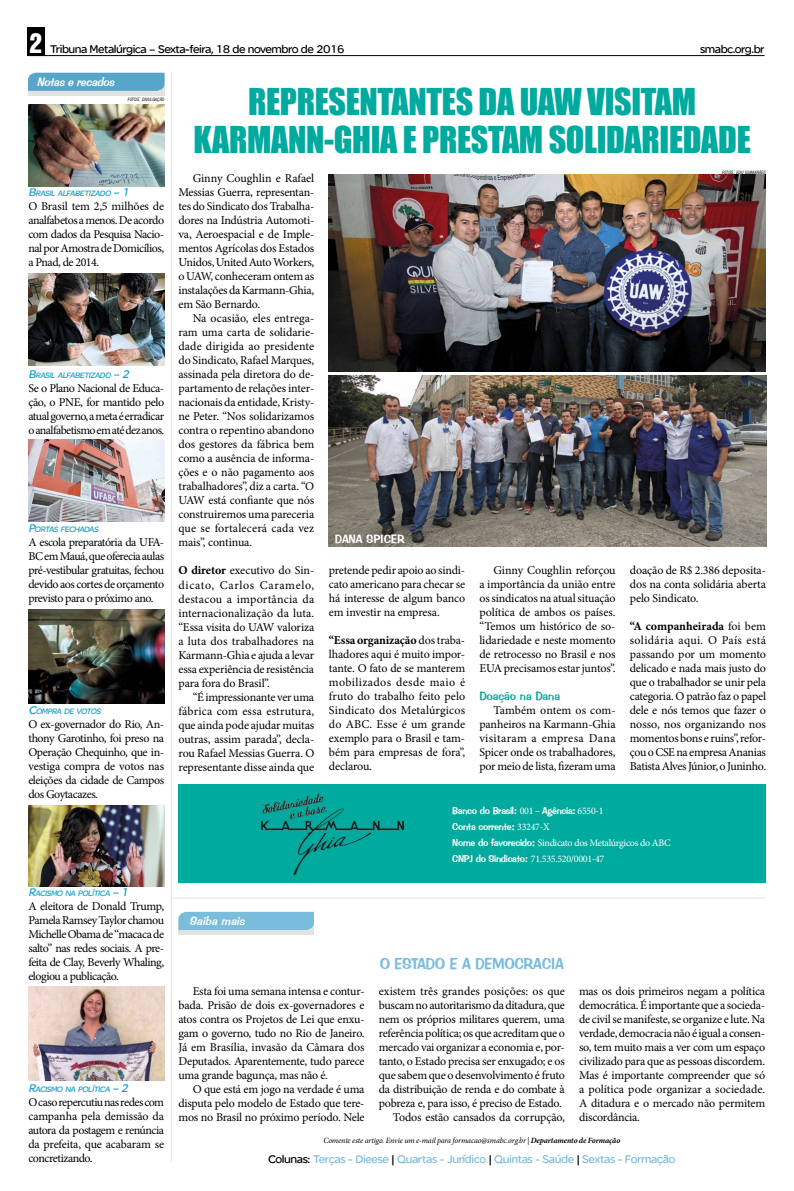
<style>
.page{position:relative;width:794px;height:1191px;background:#fff}
.page>*{position:absolute;margin:0;border:0;box-sizing:border-box;transform-origin:0 0}
.t1{font:34px/38px "Impact";letter-spacing:-.01em;color:#00aa9e;text-align:center}
.t2{font:15.8px "Impress BT";letter-spacing:-.03em;color:#7abcdc}
.t3{font:12px/14px "Minion Pro";letter-spacing:-.02em;color:#000;text-align:justify}
.t4{font:12px "SE Optimist Semi";letter-spacing:-.035em;color:#7abcdc}
.t5{font:12px "SE Optimist Semi";letter-spacing:-.04em;color:#000}
.t6{font:italic 12px "Impress BT";color:#fff}
.t7{font:12px "Impress BT";letter-spacing:-.01em;color:#00aa9e}
.t8{font:12px "Impress BT";letter-spacing:-.01em;color:#fff}
.t9{font:10px/16.1px "Minion Pro";letter-spacing:-.03em;color:#fff}
.t10{font:10px/16.1px "Impress BT";letter-spacing:-.03em;color:#fff}
.t11{font:italic 8.4px "SE Optimist Semi";color:#10a0cb}
.t12{font:italic 8px "Minion Pro";letter-spacing:-.015em;color:#000}
.t13{font:italic condensed 4.4px "Swiss 721 BT";color:#000}
.s1{font-family:"Helvetica Inserat";font-size:25px;color:#fff}
.s2{font-size:6.2px}
.s3{font-size:12px}
.s4{font-weight:700}
.s5{font-family:"Minion Pro"}
.s6{font-family:"Impress BT"}
.s7{color:#000}
</style>
<div class="page">
<div style="left:28px;top:77px;width:137px;height:18px;background:#e3e3e3"></div>
<svg style="left:28px;top:73px;width:137px;height:18px;background:#58a7c9"></svg>
<img style="left:28px;top:104px;width:136px;height:82px">
<img style="left:28px;top:274px;width:136px;height:92px">
<img style="left:28px;top:439px;width:136px;height:82px">
<img style="left:28px;top:609px;width:136px;height:94px">
<img style="left:28px;top:805px;width:136px;height:81px">
<img style="left:28px;top:986px;width:136px;height:94px">
<hr style="left:171px;top:72px;width:1px;height:1089px;background:#e3e3e3">
<div style="left:27px;top:28px;width:17px;height:28px;background:#000"></div>
<hr style="left:27px;top:55px;width:737px;height:1px;background:#000">
<div style="left:178px;top:916px;width:136px;height:18px;background:#e3e3e3"></div>
<div style="left:178px;top:912px;width:136px;height:18px;background:#7abcdc"></div>
<hr style="left:171px;top:897px;width:594px;height:1px;background:#e3e3e3">
<img style="left:329px;top:175px;width:437px;height:197px">
<div style="left:178px;top:784px;width:588px;height:98px;background:#00aa9e"></div>
<img style="left:261px;top:793px;width:142px;height:81px">
<img style="left:329px;top:376px;width:437px;height:171px">
<p class="t5" style="left:30px;top:42px;width:316px"><span class="s1">2</span> Tribuna Metalúrgica – Sexta-feira, 18 de novembro de 2016</p>
<p class="t5" style="left:700px;top:42px;width:66px">smabc.org.br</p>
<p class="t6" style="left:37px;top:75px;width:82px">Notaserecados</p>
<p class="t13" style="left:128px;top:97px;width:38px">FOTOS<span class="s2">:</span> DIVULGAÇÃO</p>
<p class="t11" style="left:28px;top:188px;width:105px"><span class="s3">B</span>RASIL ALFAB ETIZADO <span class="s3">– 1</span></p>
<p class="t3" style="left:28px;top:199px;width:137px">O Brasil tem 2,5 milhões de analfabetos a menos. De acordo com dados da Pesquisa Nacio&shy;nal por Amostra de Domicílios, a Pnad, de 2014.</p>
<p class="t11" style="left:28px;top:370px;width:105px"><span class="s3">B</span>RASIL ALFAB ETIZADO <span class="s3">– 2</span></p>
<p class="t3" style="left:28px;top:381px;width:137px">Se o Plano Nacional de Educa&shy;ção, o PNE, for mantido pelo atual governo, a meta é erradicar o analfabetismo em até dez anos.</p>
<p class="t11" style="left:28px;top:524px;width:73px"><span class="s3">P</span>ORTAS FECHADAS</p>
<p class="t3" style="left:28px;top:535px;width:137px">A escola preparatória da UFA-BC em Mauá, que oferecia aulas pré-vestibular gratuitas, fechou devido aos cortes de orçamento previsto para o próximo ano.</p>
<p class="t11" style="left:28px;top:706px;width:76px"><span class="s3">C</span>OMPRA DE VOTOS</p>
<p class="t3" style="left:28px;top:717px;width:137px">O ex-governador do Rio, An&shy;thony Garotinho, foi preso na Operação Chequinho, que in&shy;vestiga compra de votos nas eleições da cidade de Campos dos Goytacazes.</p>
<p class="t11" style="left:28px;top:888px;width:104px"><span class="s3">R</span>ACISMO NA POLÍTICA <span class="s3">– 1</span></p>
<p class="t3" style="left:28px;top:899px;width:137px">A eleitora de Donald Trump, Pamela Ramsey Taylor chamou Michelle Obama de “macaca de salto” nas redes sociais. A pre&shy;feita de Clay, Beverly Whaling, elogiou a publicação.</p>
<p class="t11" style="left:28px;top:1084px;width:104px"><span class="s3">R</span>ACISMO NA POLÍTICA <span class="s3">– 2</span></p>
<p class="t3" style="left:28px;top:1095px;width:137px">O caso repercutiu nas redes com campanha pela demissão da autora da postagem e renúncia da prefeita, que acabaram se concretizando.</p>
<h1 class="t1" style="left:193px;top:82px;width:559px">REPRESENTANTES DA UAW VISITAM<br>KARMANN-GHIA E PRESTAM SOLIDARIEDADE</h1>
<p class="t3" style="left:178px;top:171px;width:137px;text-indent:14px">Ginny Coughlin e Rafael Messias Guerra, representan&shy;tes do Sindicato dos Trabalha&shy;dores na Indústria Automoti&shy;va, Aeroespacial e de Imple&shy;mentos Agrícolas dos Estados Unidos, United Auto Workers, o UAW, conheceram ontem as instalações da Karmann-Ghia, em São Bernardo.</p>
<p class="t3" style="left:178px;top:311px;width:137px;text-indent:14px">Na ocasião, eles entrega&shy;ram uma carta de solidarie&shy;dade dirigida ao presidente do Sindicato, Rafael Marques, assinada pela diretora do de&shy;partamento de relações inter&shy;nacionais da entidade, Kristy&shy;ne Peter. “Nos solidarizamos contra o repentino abandono dos gestores da fábrica bem como a ausência de informa&shy;ções e o não pagamento aos trabalhadores”, diz a carta. “O UAW está confiante que nós construiremos uma pareceria que se fortalecerá cada vez mais”, continua.</p>
<p class="t3" style="left:178px;top:564px;width:137px"><span class="s4">O diretor</span> executivo do Sin&shy;dicato, Carlos Caramelo, destacou a importância da internacionalização da luta. “Essa visita do UAW valoriza a luta dos trabalhadores na Karmann-Ghia e ajuda a levar essa experiência de resistência para fora do Brasil”.</p>
<p class="t3" style="left:178px;top:690px;width:137px;text-indent:14px">“É impressionante ver uma fábrica com essa estrutura, que ainda pode ajudar muitas outras, assim parada”, decla&shy;rou Rafael Messias Guerra. O representante disse ainda que</p>
<p class="t13" style="left:722px;top:170px;width:45px">FOTOS<span class="s2">:</span> EDU GUIMARÃES</p>
<p class="t8" style="left:335px;top:531px;width:72px">Dana Spicer</p>
<p class="t3" style="left:329px;top:563px;width:138px">pretende pedir apoio ao sindi&shy;cato americano para checar se há interesse de algum banco em investir na empresa.</p>
<p class="t3" style="left:329px;top:633px;width:138px"><span class="s4">“Essa organização</span> dos traba&shy;lhadores aqui é muito impor&shy;tante. O fato de se manterem mobilizados desde maio é fruto do trabalho feito pelo Sindicato dos Metalúrgicos do ABC. Esse é um grande exemplo para o Brasil e tam&shy;bém para empresas de fora”, declarou.</p>
<p class="t3" style="left:479px;top:563px;width:138px;text-indent:14px">Ginny Coughlin reforçou a importância da união entre os sindicatos na atual situação política de ambos os países. “Temos um histórico de so&shy;lidariedade e neste momento de retrocesso no Brasil e nos EUA precisamos estar juntos”.</p>
<p class="t7" style="left:479px;top:689px;width:82px">Doação na Dana</p>
<p class="t3" style="left:479px;top:703px;width:138px;text-indent:14px">Também ontem os com&shy;panheiros na Karmann-Ghia visitaram a empresa Dana Spicer onde os trabalhadores, por meio de lista, fizeram uma</p>
<p class="t3" style="left:630px;top:563px;width:138px">doação de R$ 2.386 deposita&shy;dos na conta solidária aberta pelo Sindicato.</p>
<p class="t3" style="left:630px;top:619px;width:138px"><span class="s4">“A companheirada</span> foi bem solidária aqui. O País está passando por um momento delicado e nada mais justo do que o trabalhador se unir pela categoria. O patrão faz o papel dele e nós temos que fazer o nosso, nos organizando nos momentos bons e ruins”, refor&shy;çou o CSE na empresa Ananias Batista Alves Júnior, o Juninho.</p>
<p class="t10" style="left:452px;top:802px;width:153px">Banco do Brasil: <span class="s5">001 –</span> Agência: <span class="s5">6550-1<br></span>Conta corrente: <span class="s5">33247-X</span></p>
<p class="t9" style="left:452px;top:834px;width:220px"><span class="s6">Nome do favorecido:</span> Sindicato dos Metalúrgicos do ABC<br><span class="s6">CNPJ do Sindicato:</span> 71.535.520/0001-47</p>
<p class="t6" style="left:189px;top:914px;width:60px">Saiba mais</p>
<p class="t3" style="left:178px;top:983px;width:188px;text-indent:14px">Esta foi uma semana intensa e contur&shy;bada. Prisão de dois ex-governadores e atos contra os Projetos de Lei que enxu&shy;gam o governo, tudo no Rio de Janeiro.<br>Já em Brasília, invasão da Câmara dos Deputados. Aparentemente, tudo parece uma grande bagunça, mas não é.</p>
<p class="t3" style="left:178px;top:1081px;width:188px;text-indent:14px">O que está em jogo na verdade é uma disputa pelo modelo de Estado que tere&shy;mos no Brasil no próximo período. Nele</p>
<h2 class="t2" style="left:380px;top:954px;width:186px">O Estado e a democracia</h2>
<p class="t3" style="left:379px;top:983px;width:188px;text-align:right">existem três grandes posições: os que buscam no autoritarismo da ditadura, que nem os próprios militares querem, uma referência política; os que acreditam que o mercado vai organizar a economia e, por&shy;tanto, o Estado precisa ser enxugado; e os que sabem que o desenvolvimento é fruto da distribuição de renda e do combate à pobreza e, para isso, é preciso de Estado.<br>Todos estão cansados da corrupção,</p>
<p class="t3" style="left:579px;top:983px;width:188px">mas os dois primeiros negam a política democrática. É importante que a socieda&shy;de civil se manifeste, se organize e lute. Na verdade, democracia não é igual a consen&shy;so, tem muito mais a ver com um espaço civilizado para que as pessoas discordem.<br>Mas é importante compreender que só a política pode organizar a sociedade.<br>A ditadura e o mercado não permitem discordância.</p>
<p class="t12" style="left:323px;top:1134px;width:298px">Comente este artigo. Envie um e-mail para formacao@smabc.org.br | <span class="s4">Departamento de Formação</span></p>
<p class="t4" style="left:268px;top:1152px;width:409px"><span class="s7">Colunas:</span> Terças - Dieese <span class="s7">|</span> Quartas - Jurídico <span class="s7">|</span> Quintas - Saúde <span class="s7">|</span> Sextas - Formação</p>
</div>
